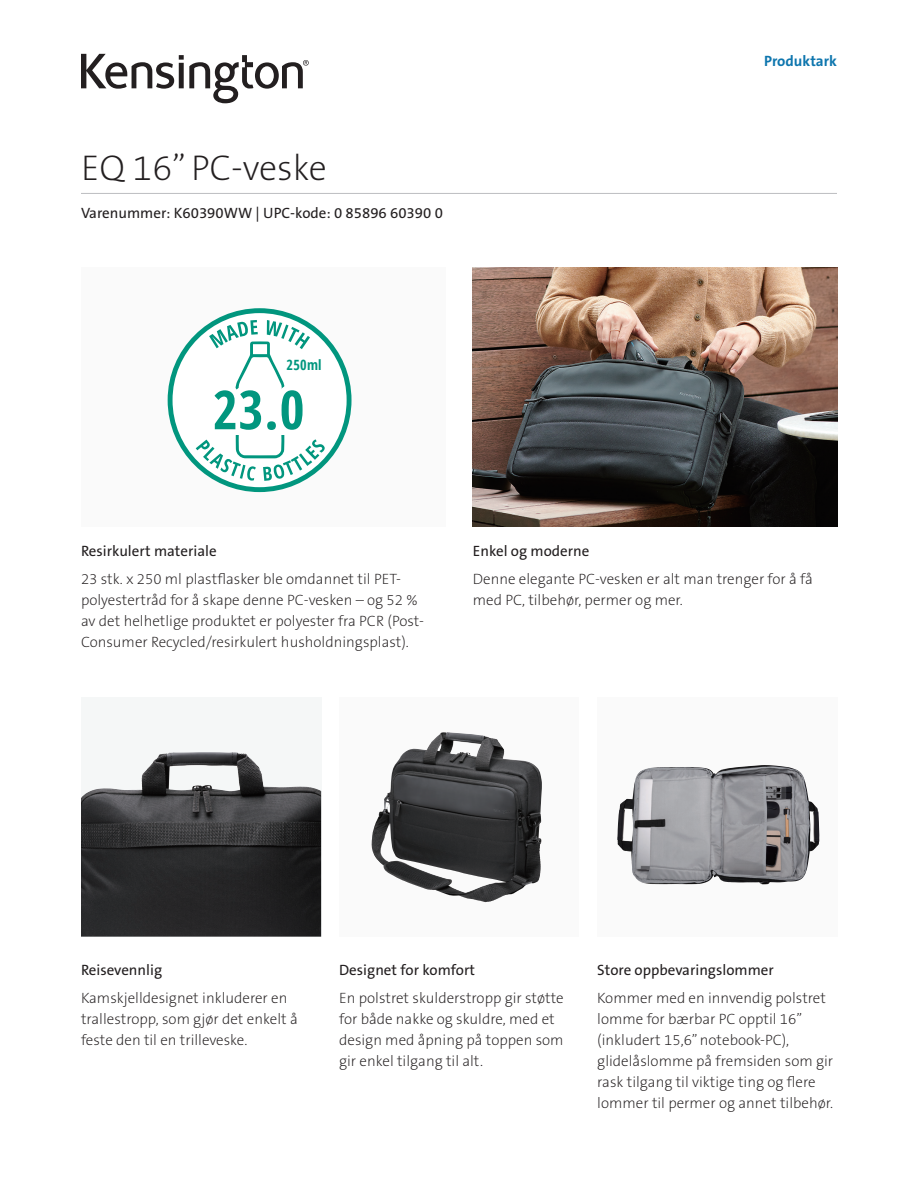
<style>
.page{position:relative;width:918px;height:1188px;background:#fff}
.page>*{position:absolute;margin:0;border:0;box-sizing:border-box;transform-origin:0 0}
.t1{font:700 condensed 53.7px "Open Sans";color:#01967e}
.t2{font:36px "The Sans KENSINGTON2 XL";color:#231f20}
.t3{font:15px/21px "The Sans KENSINGTON2 XL";color:#231f20}
.t4{font:15px "The Sans KENSINGTON5 Rg";color:#231f20}
.Filetype_Header_Blue{font:15px "The Sans KENSINGTON7 Bd";color:#0e76ae}
.t5{font:700 condensed 14.1px "Open Sans";letter-spacing:.02em;color:#01967e}
</style>
<div class="page">
<svg style="left:81px;top:54px;width:228px;height:49px"></svg>
<div style="left:81px;top:697px;width:240px;height:240px;background:#f5f7f7"></div>
<img style="left:81px;top:752px;width:240px;height:185px">
<div style="left:339px;top:697px;width:240px;height:240px;background:#fafafa"></div>
<img style="left:372px;top:732px;width:131px;height:170px">
<svg style="left:617px;top:765px;width:203px;height:120px;background:#9b9a9e"></svg>
<img style="left:721px;top:765px;width:38px;height:5px">
<hr style="left:81px;top:193px;width:756px;height:1px;background:#bcbdc0">
<div style="left:81px;top:267px;width:365px;height:260px;background:#fafafa"></div>
<img style="left:473px;top:267px;width:364px;height:260px">
<svg style="left:168px;top:308px;width:184px;height:184px"></svg>
<h2 class="t2" style="left:81px;top:148px;width:248px">EQ 16” PC-veske</h2>
<p class="t4" style="left:81px;top:205px;width:363px">Varenummer: K60390WW | UPC-kode: 0 85896 60390 0</p>
<p class="Filetype_Header_Blue" style="left:764px;top:53px;width:74px">Produktark</p>
<p class="t5" style="left:287px;top:355px;width:37px">250ml</p>
<h1 class="t1" style="left:213px;top:372px;width:93px">23.0</h1>
<p class="t4" style="left:81px;top:543px;width:137px">Resirkulert materiale</p>
<p class="t3" style="left:81px;top:569px;width:345px">23 stk. x 250 ml plastflasker ble omdannet til PET&shy;polyestertråd for å skape denne PC-vesken – og 52 % av det helhetlige produktet er polyester fra PCR (Post-Consumer Recycled/resirkulert husholdningsplast).</p>
<p class="t4" style="left:473px;top:543px;width:118px">Enkel og moderne</p>
<p class="t3" style="left:473px;top:569px;width:341px">Denne elegante PC-vesken er alt man trenger for å få med PC, tilbehør, permer og mer.</p>
<p class="t4" style="left:81px;top:962px;width:83px">Reisevennlig</p>
<p class="t3" style="left:81px;top:987px;width:219px">Kamskjelldesignet inkluderer en trallestropp, som gjør det enkelt å feste den til en trilleveske.</p>
<p class="t4" style="left:339px;top:962px;width:138px">Designet for komfort</p>
<p class="t3" style="left:339px;top:987px;width:226px">En polstret skulderstropp gir støtte for både nakke og skuldre, med et design med åpning på toppen som gir enkel tilgang til alt.</p>
<p class="t4" style="left:597px;top:962px;width:178px">Store oppbevaringslommer</p>
<p class="t3" style="left:597px;top:987px;width:237px">Kommer med en innvendig polstret lomme for bærbar PC opptil 16” (inkludert 15,6” notebook-PC), glidelåslomme på fremsiden som gir rask tilgang til viktige ting og flere lommer til permer og annet tilbehør.</p>
</div>
